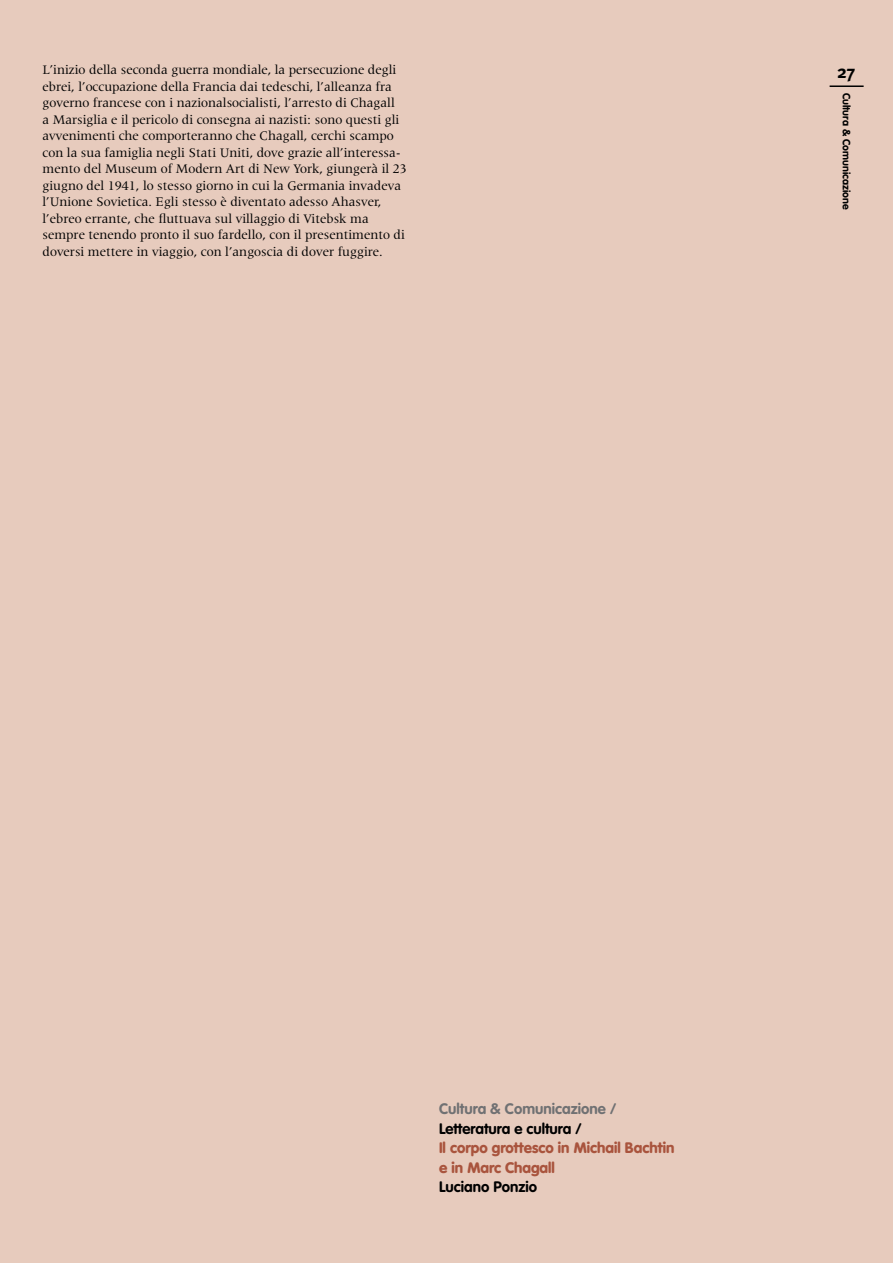
<style>
.page{position:relative;width:893px;height:1263px;background:#e7cbbd}
.page>*{position:absolute;margin:0;border:0;box-sizing:border-box;transform-origin:0 0}
.t1{font:700 18px "Meta Plus";color:#000}
.t2{font:900 15px/19.5px "VAG Rounded";color:#a9543d}
.t3{font:700 15px "VAG Rounded";color:#000}
.t4{font:700 15px "VAG Rounded";color:#707173}
.t5{font:13.5px/16.5px "Latin 725 BT";color:#000}
.t6{font:700 10.5px "VAG Rounded";color:#000}
</style>
<div class="page">
<hr style="left:830px;top:85px;width:34px;height:2px;background:#000">
<p class="t5" style="left:43px;top:61px;width:366px">L’inizio della seconda guerra mondiale, la persecuzione degli ebrei, l’occupazione della Francia dai tedeschi, l’alleanza fra governo francese con i nazionalsocialisti, l’arresto di Chagall<br>a Marsiglia e il pericolo di consegna ai nazisti: sono questi gli avvenimenti che comporteranno che Chagall, cerchi scampo con la sua famiglia negli Stati Uniti, dove grazie all’interessa&shy;mento del Museum of Modern Art di New York, giungerà il 23 giugno del 1941, lo stesso giorno in cui la Germania invadeva l’Unione Sovietica. Egli stesso è diventato adesso Ahasver, l’ebreo errante, che fluttuava sul villaggio di Vitebsk ma sempre tenendo pronto il suo fardello, con il presentimento di doversi mettere in viaggio, con l’angoscia di dover fuggire.</p>
<h1 class="t1" style="left:837px;top:61px;width:19px">27</h1>
<p class="t6" style="left:853px;top:93px;width:118px;rotate:90deg">Cultura &amp; Comunicazione</p>
<p class="t4" style="left:439px;top:1100px;width:179px">Cultura &amp; Comunicazione /</p>
<p class="t3" style="left:439px;top:1119px;width:144px">Letteratura e cultura /</p>
<p class="t2" style="left:439px;top:1138px;width:237px">Il corpo grottesco in Michail Bachtin e in Marc Chagall</p>
<p class="t3" style="left:439px;top:1178px;width:100px">Luciano Ponzio</p>
</div>
